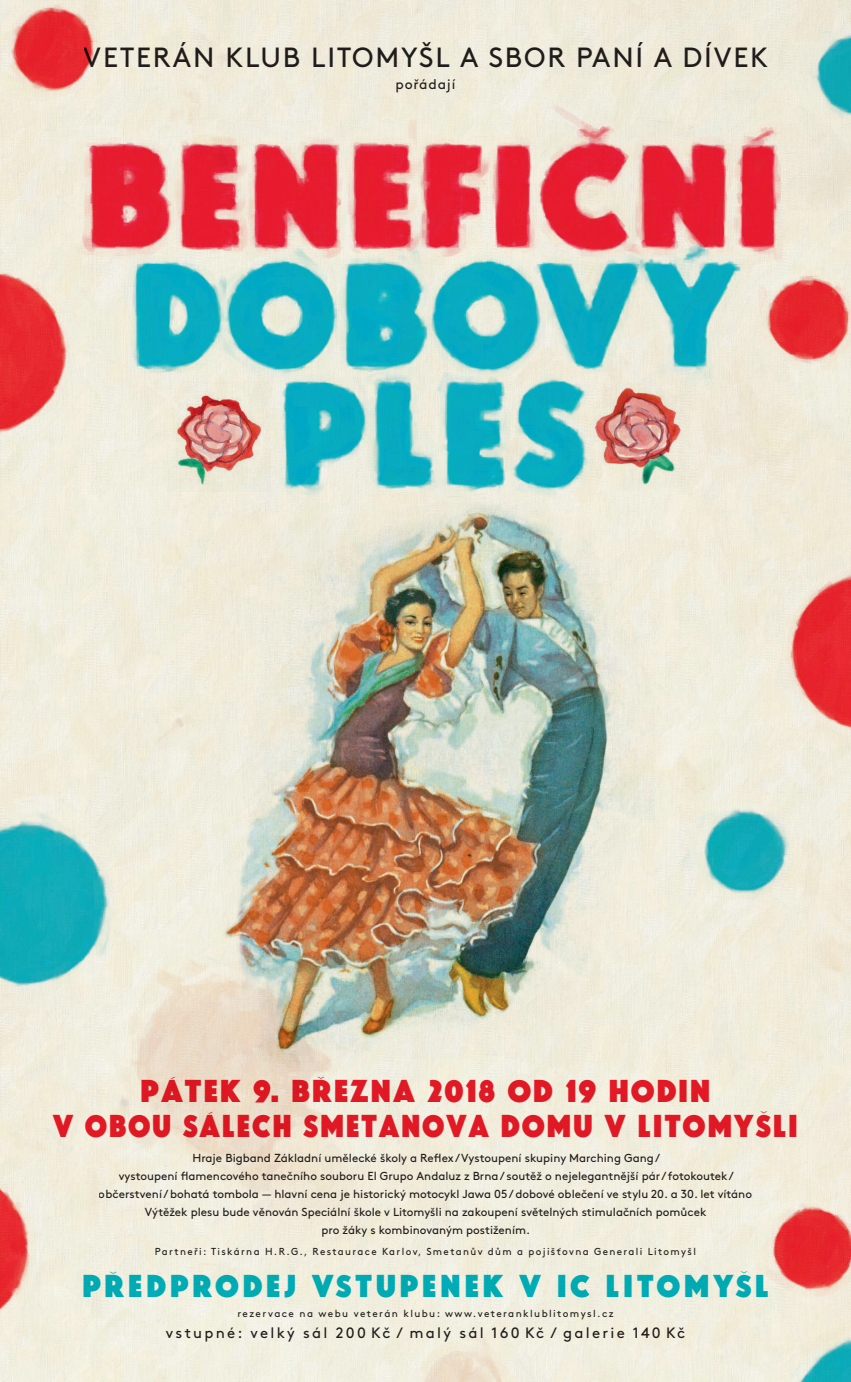
<style>
.page{position:relative;width:851px;height:1382px;background:#fff}
.page>*{position:absolute;margin:0;border:0;box-sizing:border-box;transform-origin:0 0}
.t1{font:31.5px/34.5px "Zamenhof";letter-spacing:.03em;color:#ee1b2b;text-align:center}
.t2{font:31.5px "Zamenhof";letter-spacing:.085em;color:#00b7ce}
.t3{font:27.75px "Brown";letter-spacing:.065em;color:#231f20}
.t4{font:15px "Brown";letter-spacing:.15em;color:#231f20}
.t5{font:13.88px "Brown";color:#231f20}
.t6{font:11.62px/18px "Brown";color:#231f20;text-align:center}
.t7{font:10.12px "Brown";letter-spacing:.14em;color:#231f20}
</style>
<div class="page">
<img style="left:0;top:0;width:850px;height:1382px">
<img style="left:203px;top:485px;width:451px;height:616px">
<img style="left:167px;top:382px;width:104px;height:110px">
<img style="left:587px;top:377px;width:105px;height:117px">
<h2 class="t3" style="left:84px;top:36px;width:686px">veterán klub litomyšl a sbor paní a dívek</h2>
<p class="t5" style="left:395px;top:74px;width:61px">pořádají</p>
<h1 class="t1" style="left:53px;top:1075px;width:747px">PÁTEK 9. BŘEZNA 2018 OD 19 HODIN<br>V OBOU SÁLECH SMETANOVA DOMU V LITOMYŠLI</h1>
<p class="t6" style="left:99px;top:1147px;width:654px">Hraje Bigband Základní umělecké školy a Reflex / Vystoupení skupiny Marching Gang /<br>vystoupení flamencového tanečního souboru El Grupo Andaluz z Brna / soutěž o nejelegantnější pár / fotokoutek / občerstvení / bohatá tombola — hlavní cena je historický motocykl Jawa 05 / dobové oblečení ve stylu 20. a 30. let vítáno Výtěžek plesu bude věnován Speciální škole v Litomyšli na zakoupení světelných stimulačních pomůcek<br>pro žáky s kombinovaným postižením.</p>
<p class="t7" style="left:155px;top:1243px;width:542px">Partneři: Tiskárna H.R.G., Restaurace Karlov, Smetanův dům a pojišťovna Generali Litomyšl</p>
<h1 class="t2" style="left:81px;top:1271px;width:689px">PŘEDPRODEJ VSTUPENEK V IC LITOMYŠL</h1>
<p class="t7" style="left:237px;top:1306px;width:377px">rezervace na webu veterán klubu: www.veteranklublitomysl.cz</p>
<p class="t4" style="left:166px;top:1321px;width:520px">vstupné: velký sál 200 Kč / malý sál 160 Kč / galerie 140 Kč</p>
</div>
